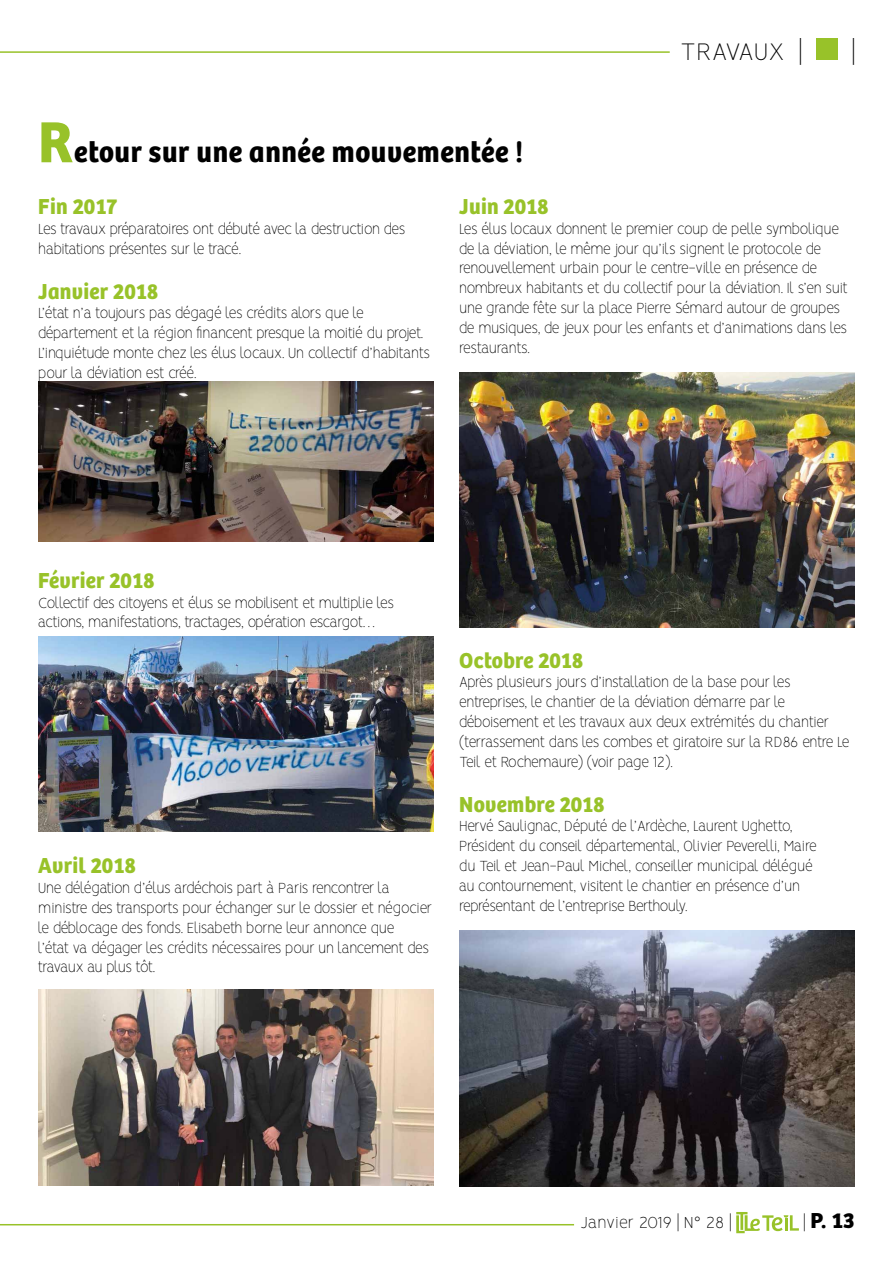
<style>
.page{position:relative;width:893px;height:1263px;background:#fff}
.page>*{position:absolute;margin:0;border:0;box-sizing:border-box;transform-origin:0 0}
.t1{font:700 30px "Bree";letter-spacing:.025em;color:#000;scale:.95 1}
.t2{font:100 27px "Vision";letter-spacing:.015em;color:#000}
.t3{font:700 22.5px "Bree";letter-spacing:.015em;color:#98c229;scale:.95 1}
.t4{font:700 22.5px "Bree";color:#000}
.t5{font:100 18px "Vision";letter-spacing:-.01em;color:#000}
.t6{font:100 16.5px/19.8px "Vision";letter-spacing:-.04em;color:#000;scale:.95 1}
.s1{font-size:60px;color:#98c229}
.s2{font-family:"Vision";font-weight:100;font-size:18px}
</style>
<div class="page">
<hr style="left:0;top:51px;width:670px;height:2px;background:#98c229">
<svg style="left:736px;top:1212px;width:63px;height:21px"></svg>
<div style="left:816px;top:38px;width:22px;height:22px;background:#98c229"></div>
<hr style="left:0;top:1224px;width:574px;height:1px;background:#98c229">
<img style="left:38px;top:636px;width:396px;height:195px">
<img style="left:38px;top:989px;width:396px;height:196px">
<img style="left:459px;top:372px;width:396px;height:255px">
<img style="left:459px;top:931px;width:396px;height:255px">
<img style="left:38px;top:382px;width:396px;height:159px">
<h1 class="t1" style="left:38px;top:134px;width:512px"><span class="s1">R</span>etour sur une année mouvementée !</h1>
<h2 class="t2" style="left:680px;top:36px;width:123px">TRAVAUX |</h2>
<h2 class="t2" style="left:852px;top:36px;width:4px">|</h2>
<h3 class="t3" style="left:38px;top:193px;width:84px">Fin 2017</h3>
<p class="t6" style="left:38px;top:220px;width:388px">Les travaux préparatoires ont débuté avec la destruction des habitations présentes sur le tracé.</p>
<h3 class="t3" style="left:38px;top:277px;width:128px">Janvier 2018</h3>
<p class="t6" style="left:38px;top:305px;width:414px">L’état n’a toujours pas dégagé les crédits alors que le département et la région financent presque la moitié du projet.<br>L’inquiétude monte chez les élus locaux. Un collectif d’habitants pour la déviation est créé.</p>
<h3 class="t3" style="left:459px;top:193px;width:96px">Juin 2018</h3>
<p class="t6" style="left:459px;top:220px;width:411px">Les élus locaux donnent le premier coup de pelle symbolique de la déviation, le même jour qu’ils signent le protocole de renouvellement urbain pour le centre-ville en présence de nombreux habitants et du collectif pour la déviation. Il s’en suit une grande fête sur la place Pierre Sémard autour de groupes de musiques, de jeux pour les enfants et d’animations dans les restaurants.</p>
<h3 class="t3" style="left:38px;top:567px;width:124px">Février 2018</h3>
<p class="t6" style="left:38px;top:594px;width:376px">Collectif des citoyens et élus se mobilisent et multiplie les actions, manifestations, tractages, opération escargot…</p>
<h3 class="t3" style="left:38px;top:852px;width:104px">Avril 2018</h3>
<p class="t6" style="left:38px;top:880px;width:416px">Une délégation d’élus ardéchois part à Paris rencontrer la ministre des transports pour échanger sur le dossier et négocier le déblocage des fonds. Elisabeth borne leur annonce que<br>l’état va dégager les crédits nécessaires pour un lancement des travaux au plus tôt.</p>
<h3 class="t3" style="left:459px;top:646px;width:132px">Octobre 2018</h3>
<p class="t6" style="left:459px;top:674px;width:413px">Après plusieurs jours d’installation de la base pour les entreprises, le chantier de la déviation démarre par le déboisement et les travaux aux deux extrémités du chantier (terrassement dans les combes et giratoire sur la RD86 entre Le Teil et Rochemaure) (voir page 12).</p>
<h3 class="t3" style="left:459px;top:790px;width:155px">Novembre 2018</h3>
<p class="t6" style="left:459px;top:818px;width:378px">Hervé Saulignac, Député de l’Ardèche, Laurent Ughetto, Président du conseil départemental, Olivier Peverelli, Maire du Teil et Jean-Paul Michel, conseiller municipal délégué au contournement, visitent le chantier en présence d’un représentant de l’entreprise Berthouly.</p>
<p class="t5" style="left:580px;top:1212px;width:152px">Janvier 2019 | N° 28 |</p>
<h3 class="t4" style="left:804px;top:1207px;width:52px"><span class="s2">|</span> P. 13</h3>
</div>
